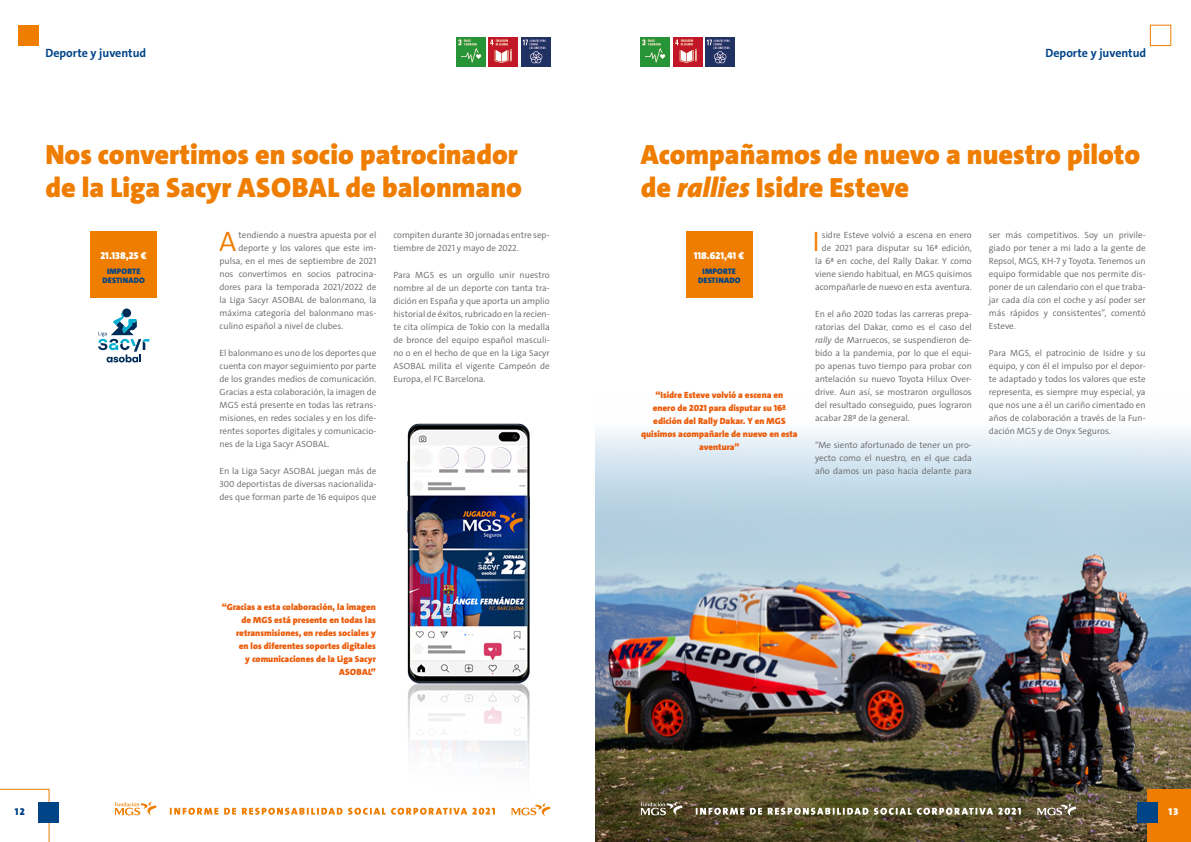
<style>
.page{position:relative;width:1191px;height:842px;background:#fff}
.page>*{position:absolute;margin:0;border:0;box-sizing:border-box;transform-origin:0 0}
.t1{font:300 28.3px "The Sans";color:#ef7d00}
.t2{font:900 28px/33.6px "The Sans";color:#ef7d00}
.t3{font:700 12px "The Sans";color:#048}
.t4{font:900 10px "The Sans";color:#fff}
.t5{font:900 10px "The Sans";color:#048}
.t6{font:300 9px/13px "The Sans";color:#646363;text-align:justify}
.t7{font:900 9px/13px "The Sans";color:#eb5d0b;text-align:right}
.t8{font:900 8px/9px "The Sans";letter-spacing:.025em;color:#048;text-align:center}
.s1{font-style:italic}
</style>
<div class="page">
<svg style="left:0;top:789px;width:50px;height:53px"></svg>
<div style="left:38px;top:802px;width:21px;height:21px;background:#048"></div>
<div style="left:1149px;top:25px;width:22px;height:21px;border:1px solid #ef7d00"></div>
<div style="left:18px;top:26px;width:21px;height:20px;background:#ef7d00"></div>
<svg style="left:511px;top:803px;width:39px;height:13px"></svg>
<svg style="left:115px;top:802px;width:41px;height:13px"></svg>
<svg style="left:170px;top:808px;width:325px;height:7px"></svg>
<img style="left:595px;top:430px;width:596px;height:412px">
<div style="left:91px;top:231px;width:66px;height:66px;background:#ef7d00"></div>
<img style="left:457px;top:37px;width:29px;height:29px">
<img style="left:641px;top:37px;width:29px;height:29px">
<img style="left:489px;top:37px;width:29px;height:29px">
<img style="left:673px;top:37px;width:29px;height:29px">
<img style="left:521px;top:37px;width:29px;height:29px">
<img style="left:705px;top:37px;width:29px;height:29px">
<img style="left:407px;top:424px;width:123px;height:383px">
<svg style="left:122px;top:308px;width:9px;height:9px"></svg>
<svg style="left:98px;top:312px;width:51px;height:50px"></svg>
<div style="left:1147px;top:789px;width:44px;height:53px;background:#ef7d00"></div>
<div style="left:1137px;top:802px;width:21px;height:21px;background:#048"></div>
<svg style="left:1037px;top:803px;width:39px;height:13px"></svg>
<svg style="left:640px;top:802px;width:42px;height:13px"></svg>
<svg style="left:695px;top:808px;width:325px;height:7px"></svg>
<div style="left:686px;top:231px;width:66px;height:66px;background:#ef7d00"></div>
<h3 class="t3" style="left:45px;top:45px;width:102px">Deporte y juventud</h3>
<h3 class="t3" style="left:1045px;top:45px;width:102px">Deporte y juventud</h3>
<h2 class="t2" style="left:45px;top:138px;width:478px">Nos convertimos en socio patrocinador de la Liga Sacyr ASOBAL de balonmano</h2>
<h1 class="t1" style="left:219px;top:223px;width:19px">A</h1>
<p class="t6" style="left:238px;top:228px;width:139px">tendiendo a nuestra apuesta por el</p>
<p class="t6" style="left:393px;top:228px;width:158px">compiten durante 30 jornadas entre sep&shy;tiembre de 2021 y mayo de 2022.</p>
<p class="t6" style="left:393px;top:268px;width:158px">Para MGS es un orgullo unir nuestro nombre al de un deporte con tanta tra&shy;dición en España y que aporta un amplio historial de éxitos, rubricado en la recien&shy;te cita olímpica de Tokio con la medalla de bronce del equipo español masculi&shy;no o en el hecho de que en la Liga Sacyr ASOBAL milita el vigente Campeón de Europa, el FC Barcelona.</p>
<p class="t6" style="left:238px;top:241px;width:139px">deporte y los valores que este im-</p>
<p class="t6" style="left:219px;top:254px;width:158px">pulsa, en el mes de septiembre de 2021</p>
<p class="t6" style="left:219px;top:267px;width:158px">nos convertimos en socios patrocina-</p>
<p class="t6" style="left:219px;top:280px;width:158px">dores para la temporada 2021/2022 de</p>
<p class="t6" style="left:219px;top:293px;width:158px">la Liga Sacyr ASOBAL de balonmano, la</p>
<p class="t6" style="left:219px;top:306px;width:158px">máxima categoría del balonmano mas-</p>
<p class="t6" style="left:219px;top:319px;width:125px">culino español a nivel de clubes.</p>
<p class="t6" style="left:219px;top:346px;width:158px">El balonmano es uno de los deportes que cuenta con mayor seguimiento por parte de los grandes medios de comunicación.<br>Gracias a esta colaboración, la imagen de MGS está presente en todas las retrans&shy;misiones, en redes sociales y en los dife&shy;rentes soportes digitales y comunicacio&shy;nes de la Liga Sacyr ASOBAL.</p>
<p class="t6" style="left:219px;top:465px;width:158px">En la Liga Sacyr ASOBAL juegan más de 300 deportistas de diversas nacionalida&shy;des que forman parte de 16 equipos que</p>
<p class="t4" style="left:100px;top:249px;width:48px">21.138,25 €</p>
<p class="t8" style="left:103px;top:267px;width:44px">IMPORTE<br>DESTINADO</p>
<p class="t7" style="left:222px;top:601px;width:156px">“Gracias a esta colaboración, la imagen de MGS está presente en todas las retransmisiones, en redes sociales y<br>en los diferentes soportes digitales<br>y comunicaciones de la Liga Sacyr<br>ASOBAL”</p>
<h2 class="t2" style="left:641px;top:138px;width:501px">Acompañamos de nuevo a nuestro piloto de <span class="s1">rallies</span> Isidre Esteve</h2>
<h1 class="t1" style="left:812px;top:223px;width:9px">I</h1>
<p class="t6" style="left:989px;top:228px;width:158px">ser más competitivos. Soy un privile&shy;giado por tener a mi lado a la gente de Repsol, MGS, KH-7 y Toyota. Tenemos un equipo formidable que nos permite dis&shy;poner de un calendario con el que traba&shy;jar cada día con el coche y así poder ser más rápidos y consistentes”, comentó Esteve.</p>
<p class="t6" style="left:989px;top:346px;width:158px">Para MGS, el patrocinio de Isidre y su equipo, y con él el impulso por el depor&shy;te adaptado y todos los valores que este representa, es siempre muy especial, ya que nos une a él un cariño cimentado en años de colaboración a través de la Fun&shy;dación MGS y de Onyx Seguros.</p>
<p class="t6" style="left:815px;top:228px;width:158px;text-align:right">sidre Esteve volvió a escena en enero de 2021 para disputar su 16ª edición, la 6ª en coche, del Rally Dakar. Y como viene siendo habitual, en MGS quisimos acompañarle de nuevo en esta aventura.</p>
<p class="t6" style="left:815px;top:307px;width:158px">En el año 2020 todas las carreras prepa&shy;ratorias del Dakar, como es el caso del <span class="s1">rally</span> de Marruecos, se suspendieron de&shy;bido a la pandemia, por lo que el equi&shy;po apenas tuvo tiempo para probar con antelación su nuevo Toyota Hilux Over&shy;drive. Aun así, se mostraron orgullosos del resultado conseguido, pues lograron acabar 28º de la general.</p>
<p class="t6" style="left:815px;top:439px;width:158px">“Me siento afortunado de tener un pro&shy;yecto como el nuestro, en el que cada año damos un paso hacia delante para</p>
<p class="t4" style="left:694px;top:249px;width:52px">118.621,41 €</p>
<p class="t8" style="left:698px;top:267px;width:44px">IMPORTE<br>DESTINADO</p>
<p class="t7" style="left:641px;top:389px;width:158px;text-align:center">“Isidre Esteve volvió a escena en<br>enero de 2021 para disputar su 16ª edición del Rally Dakar. Y en MGS quisimos acompañarle de nuevo en esta aventura”</p>
<p class="t5" style="left:15px;top:805px;width:12px">12</p>
<p class="t4" style="left:1168px;top:805px;width:11px">13</p>
</div>
